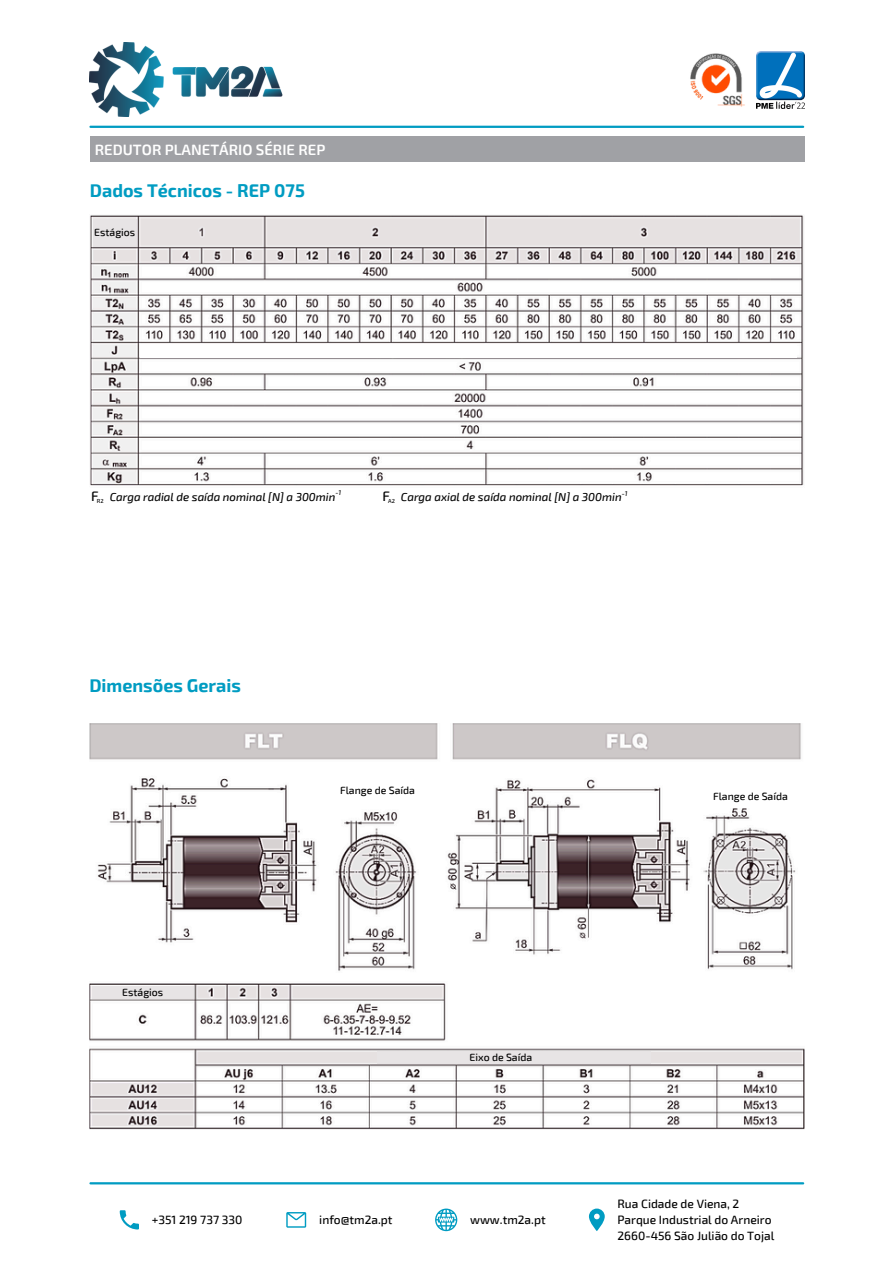
<style>
.page{position:relative;width:894px;height:1264px;background:#fff}
.page>*{position:absolute;margin:0;border:0;box-sizing:border-box;transform-origin:0 0}
.t1{font:700 18px "Exo 2";color:#009cc2}
.t2{font:600 15px "Exo 2";color:#fff}
.t3{font:500 13.8px "Exo 2";color:#000}
.t4{font:500 12px/16px "Exo 2";color:#000}
.t5{font:italic 500 11.55px "Exo 2";color:#000}
.t6{font:500 10.5px "Exo 2";color:#000}
.t7{font:italic 500 6.9px "Exo 2";color:#000}
.t8{font:500 5.7px "Exo 2";color:#000}
</style>
<div class="page">
<hr style="left:90px;top:126px;width:712px;height:2px;background:#009cc2">
<div style="left:90px;top:136px;width:714px;height:26px;background:#a0a1a5"></div>
<img style="left:756px;top:52px;width:48px;height:56px">
<img style="left:89px;top:43px;width:194px;height:74px">
<img style="left:690px;top:53px;width:55px;height:54px">
<hr style="left:90px;top:1182px;width:712px;height:2px;background:#009cc2">
<img style="left:90px;top:215px;width:714px;height:271px">
<img style="left:89px;top:724px;width:715px;height:405px">
<div style="left:93px;top:219px;width:43px;height:27px;background:#e7e4e5"></div>
<div style="left:92px;top:985px;width:102px;height:13px;background:#e7e4e5"></div>
<div style="left:377px;top:1050px;width:274px;height:13px;background:#e7e4e5"></div>
<div style="left:330px;top:761px;width:95px;height:46px;background:#fff"></div>
<div style="left:695px;top:761px;width:95px;height:46px;background:#fff"></div>
<div style="left:141px;top:345px;width:655px;height:13px;background:#fff"></div>
<svg style="left:120px;top:1210px;width:19px;height:19px"></svg>
<svg style="left:286px;top:1212px;width:20px;height:15px"></svg>
<svg style="left:435px;top:1208px;width:22px;height:22px"></svg>
<svg style="left:588px;top:1208px;width:16px;height:22px"></svg>
<p class="t2" style="left:95px;top:139px;width:232px">REDUTOR PLANETÁRIO SÉRIE REP</p>
<h4 class="t1" style="left:90px;top:179px;width:216px">Dados Técnicos - REP 075</h4>
<p class="t6" style="left:94px;top:226px;width:42px">Estágios</p>
<h3 class="t3" style="left:91px;top:487px;width:9px">F</h3>
<h5 class="t8" style="left:97px;top:497px;width:8px">R2</h5>
<p class="t5" style="left:110px;top:490px;width:227px">Carga radial de saída nominal [N] a 300min</p>
<p class="t7" style="left:335px;top:488px;width:7px">-1</p>
<h3 class="t3" style="left:382px;top:487px;width:9px">F</h3>
<h5 class="t8" style="left:388px;top:497px;width:8px">A2</h5>
<h1 class="t5" style="left:401px;top:490px;width:222px">Carga axial de saída nominal [N] a 300min</h1>
<p class="t7" style="left:621px;top:489px;width:7px">-1</p>
<p class="t1" style="left:89px;top:674px;width:153px">Dimensões Gerais</p>
<h4 class="t6" style="left:340px;top:783px;width:76px">Flange de Saída</h4>
<h4 class="t6" style="left:712px;top:789px;width:76px">Flange de Saída</h4>
<h4 class="t6" style="left:122px;top:985px;width:42px">Estágios</h4>
<h4 class="t6" style="left:469px;top:1050px;width:64px">Eixo de Saída</h4>
<p class="t4" style="left:152px;top:1210px;width:92px">+351 219 737 330</p>
<h3 class="t4" style="left:319px;top:1210px;width:75px">info@tm2a.pt</h3>
<p class="t4" style="left:470px;top:1210px;width:77px">www.tm2a.pt</p>
<h3 class="t4" style="left:617px;top:1194px;width:158px">Rua Cidade de Viena, 2<br>Parque Industrial do Arneiro<br>2660-456 São Julião do Tojal</h3>
</div>
